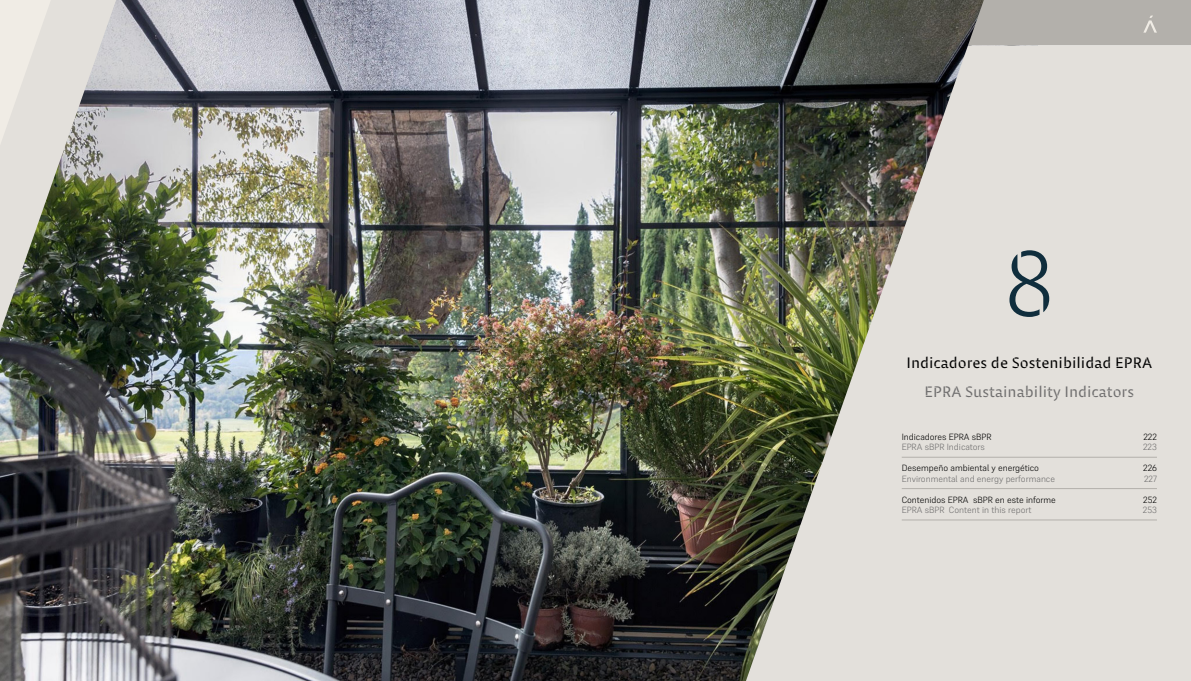
<style>
.page{position:relative;width:1191px;height:681px;background:#fff}
.page>*{position:absolute;margin:0;border:0;box-sizing:border-box;transform-origin:0 0}
.t1{font:300 96px "Bespoke Stencil";color:#102e3d}
.t2{font:15px "Bespoke Stencil";color:#000}
.t3{font:15px "Bespoke Stencil";color:#706f6f}
.t4{font:300 9px "Supreme";color:#000}
.t5{font:300 9px "Supreme";color:#706f6f}
</style>
<div class="page">
<img style="left:0;top:0;width:968px;height:680px">
<svg style="left:0;top:0;width:116px;height:332px;background:#8d9285"></svg>
<div style="left:0;top:0;width:51px;height:146px;background:#e8e4de"></div>
<svg style="left:746px;top:45px;width:445px;height:635px;background:#bcbbb2"></svg>
<div style="left:968px;top:0;width:223px;height:45px;background:#b3b0ab"></div>
<hr style="left:901px;top:457px;width:256px;height:1px;background:#b3b0ab">
<hr style="left:901px;top:488px;width:256px;height:1px;background:#b3b0ab">
<hr style="left:901px;top:519px;width:256px;height:1px;background:#b3b0ab">
<h1 class="t1" style="left:1002px;top:223px;width:56px">8</h1>
<h2 class="t2" style="left:906px;top:353px;width:247px">Indicadores de Sostenibilidad EPRA</h2>
<h2 class="t3" style="left:924px;top:382px;width:211px">EPRA Sustainability Indicators</h2>
<p class="t4" style="left:901px;top:431px;width:91px">Indicadores EPRA sBPR</p>
<p class="t4" style="left:1143px;top:431px;width:15px">222</p>
<p class="t5" style="left:901px;top:441px;width:85px">EPRA sBPR Indicators</p>
<p class="t5" style="left:1143px;top:441px;width:15px">223</p>
<p class="t4" style="left:901px;top:463px;width:139px">Desempeño ambiental y energético</p>
<p class="t4" style="left:1143px;top:463px;width:15px">226</p>
<p class="t5" style="left:901px;top:473px;width:155px">Environmental and energy performance</p>
<p class="t5" style="left:1144px;top:473px;width:14px">227</p>
<p class="t4" style="left:901px;top:494px;width:156px">Contenidos EPRA sBPR en este informe</p>
<p class="t4" style="left:1143px;top:494px;width:15px">252</p>
<p class="t5" style="left:901px;top:504px;width:131px">EPRA sBPR Content in this report</p>
<p class="t5" style="left:1142px;top:504px;width:16px">253</p>
</div>
